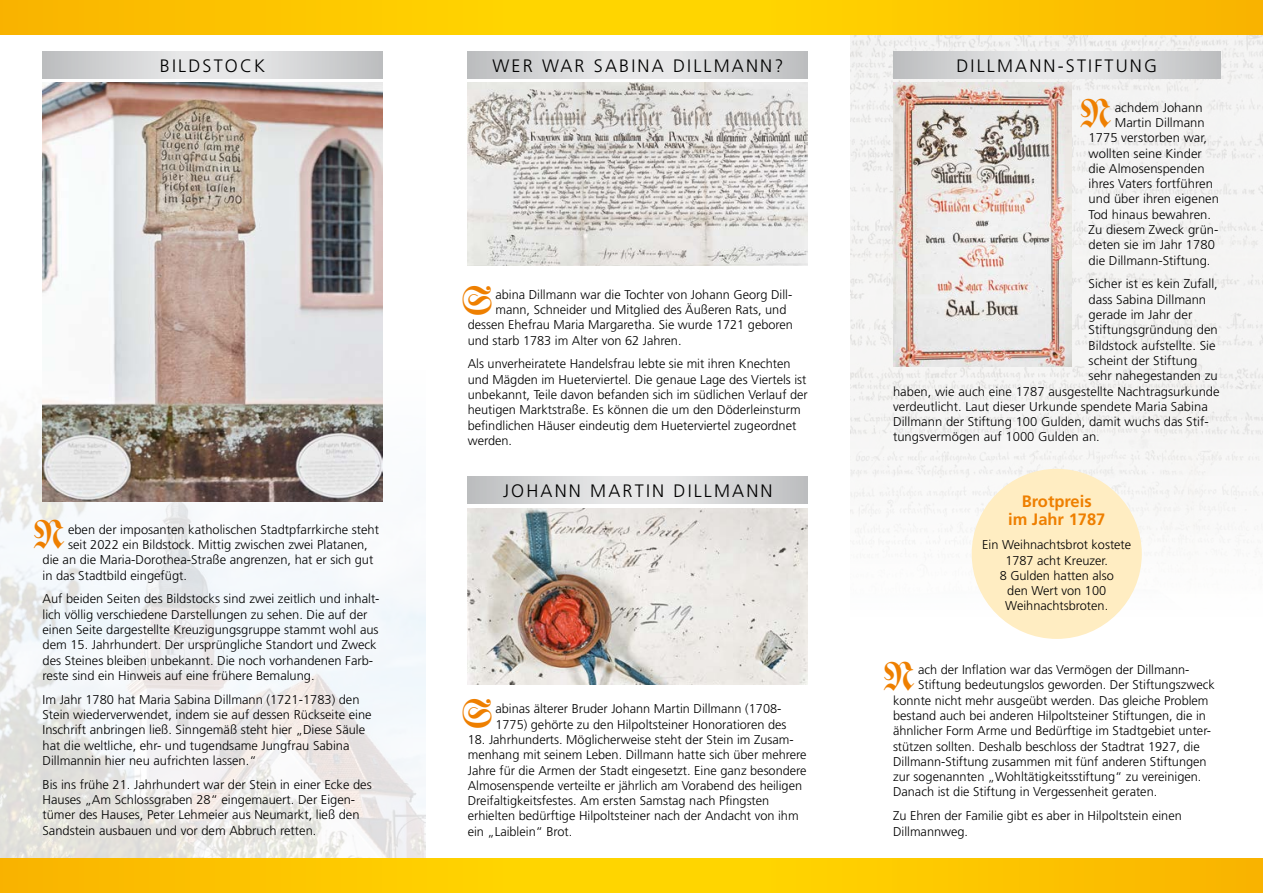
<style>
.page{position:relative;width:1263px;height:893px;background:#fff}
.page>*{position:absolute;margin:0;border:0;box-sizing:border-box;transform-origin:0 0}
.t1{font:36px "Walbaum Fraktur";color:#ee7f00}
.t2{font:300 18px "Frutiger LT Std";letter-spacing:.12em;color:#000}
.t3{font:700 16.5px/18.8px "Frutiger LT Std";color:#ee7f00;text-align:center}
.t4{font:300 12.75px/15.3px "Frutiger LT Std";color:#000}
</style>
<div class="page">
<img style="left:850px;top:34px;width:413px;height:587px">
<div style="left:972px;top:469px;width:170px;height:170px;background:#ffedc2;border-radius:50%"></div>
<img style="left:0;top:399px;width:425px;height:460px">
<svg style="left:0;top:859px;width:1263px;height:34px;background:#fcc700"></svg>
<svg style="left:0;top:0;width:1263px;height:34px;background:#fcc700"></svg>
<img style="left:43px;top:83px;width:340px;height:419px">
<svg style="left:43px;top:51px;width:340px;height:28px;background:#d5d6d7"></svg>
<img style="left:468px;top:83px;width:340px;height:183px">
<svg style="left:468px;top:51px;width:340px;height:28px;background:#d5d6d7"></svg>
<img style="left:468px;top:508px;width:340px;height:177px">
<svg style="left:468px;top:476px;width:340px;height:28px;background:#d5d6d7"></svg>
<img style="left:893px;top:83px;width:178px;height:284px">
<svg style="left:893px;top:51px;width:327px;height:28px;background:#d5d6d7"></svg>
<h2 class="t2" style="left:160px;top:56px;width:107px">BILDSTOCK</h2>
<h1 class="t1" style="left:34px;top:515px;width:30px">N</h1>
<p class="t4" style="left:68px;top:522px;width:313px">eben der imposanten katholischen Stadtpfarrkirche steht</p>
<p class="t4" style="left:68px;top:537px;width:301px">seit 2022 ein Bildstock. Mittig zwischen zwei Platanen,</p>
<p class="t4" style="left:43px;top:552px;width:332px">die an die Maria-Dorothea-Straße angrenzen, hat er sich gut</p>
<p class="t4" style="left:43px;top:568px;width:146px">in das Stadtbild eingefügt.</p>
<p class="t4" style="left:43px;top:591px;width:339px">Auf beiden Seiten des Bildstocks sind zwei zeitlich und inhalt&shy;lich völlig verschiedene Darstellungen zu sehen. Die auf der einen Seite dargestellte Kreuzigungsgruppe stammt wohl aus dem 15. Jahrhundert. Der ursprüngliche Standort und Zweck des Steines bleiben unbekannt. Die noch vorhandenen Farb&shy;reste sind ein Hinweis auf eine frühere Bemalung.</p>
<p class="t4" style="left:43px;top:692px;width:331px">Im Jahr 1780 hat Maria Sabina Dillmann (1721-1783) den Stein wiederverwendet, indem sie auf dessen Rückseite eine Inschrift anbringen ließ. Sinngemäß steht hier „Diese Säule hat die weltliche, ehr- und tugendsame Jungfrau Sabina Dillmannin hier neu aufrichten lassen.“</p>
<p class="t4" style="left:43px;top:777px;width:331px">Bis ins frühe 21. Jahrhundert war der Stein in einer Ecke des Hauses „Am Schlossgraben 28“ eingemauert. Der Eigen&shy;tümer des Hauses, Peter Lehmeier aus Neumarkt, ließ den Sandstein ausbauen und vor dem Abbruch retten.</p>
<h2 class="t2" style="left:492px;top:56px;width:292px">WER WAR SABINA DILLMANN?</h2>
<h1 class="t1" style="left:462px;top:281px;width:32px">S</h1>
<p class="t4" style="left:495px;top:287px;width:298px">abina Dillmann war die Tochter von Johann Georg Dill-</p>
<p class="t4" style="left:495px;top:302px;width:292px">mann, Schneider und Mitglied des Äußeren Rats, und</p>
<p class="t4" style="left:468px;top:317px;width:327px">dessen Ehefrau Maria Margaretha. Sie wurde 1721 geboren</p>
<p class="t4" style="left:468px;top:333px;width:215px">und starb 1783 im Alter von 62 Jahren.</p>
<p class="t4" style="left:468px;top:357px;width:342px">Als unverheiratete Handelsfrau lebte sie mit ihren Knechten und Mägden im Hueterviertel. Die genaue Lage des Viertels ist unbekannt, Teile davon befanden sich im südlichen Verlauf der heutigen Marktstraße. Es können die um den Döderleinsturm befindlichen Häuser eindeutig dem Hueterviertel zugeordnet werden.</p>
<h2 class="t2" style="left:503px;top:481px;width:271px">JOHANN MARTIN DILLMANN</h2>
<h1 class="t1" style="left:462px;top:694px;width:32px">S</h1>
<p class="t4" style="left:495px;top:701px;width:292px">abinas älterer Bruder Johann Martin Dillmann (1708-<br>1775) gehörte zu den Hilpoltsteiner Honoratioren des</p>
<p class="t4" style="left:468px;top:732px;width:340px">18. Jahrhunderts. Möglicherweise steht der Stein im Zusam&shy;menhang mit seinem Leben. Dillmann hatte sich über mehrere Jahre für die Armen der Stadt eingesetzt. Eine ganz besondere Almosenspende verteilte er jährlich am Vorabend des heiligen Dreifaltigkeitsfestes. Am ersten Samstag nach Pfingsten erhielten bedürftige Hilpoltsteiner nach der Andacht von ihm ein „Laiblein“ Brot.</p>
<h2 class="t2" style="left:956px;top:56px;width:202px">DILLMANN-STIFTUNG</h2>
<h1 class="t1" style="left:1081px;top:93px;width:30px">N</h1>
<p class="t4" style="left:1115px;top:100px;width:89px">achdem Johann</p>
<p class="t4" style="left:1115px;top:115px;width:91px">Martin Dillmann</p>
<p class="t4" style="left:1089px;top:130px;width:120px">1775 verstorben war,</p>
<p class="t4" style="left:1089px;top:146px;width:115px">wollten seine Kinder</p>
<p class="t4" style="left:1089px;top:161px;width:118px">die Almosenspenden</p>
<p class="t4" style="left:1089px;top:176px;width:126px">ihres Vaters fortführen</p>
<p class="t4" style="left:1089px;top:192px;width:132px">und über ihren eigenen</p>
<p class="t4" style="left:1089px;top:207px;width:124px">Tod hinaus bewahren.</p>
<p class="t4" style="left:1089px;top:222px;width:131px">Zu diesem Zweck grün-</p>
<p class="t4" style="left:1089px;top:237px;width:128px">deten sie im Jahr 1780</p>
<p class="t4" style="left:1089px;top:253px;width:123px">die Dillmann-Stiftung.</p>
<p class="t4" style="left:1089px;top:277px;width:131px">Sicher ist es kein Zufall,</p>
<p class="t4" style="left:1089px;top:292px;width:119px">dass Sabina Dillmann</p>
<p class="t4" style="left:1089px;top:307px;width:105px">gerade im Jahr der</p>
<p class="t4" style="left:1089px;top:322px;width:131px">Stiftungsgründung den</p>
<p class="t4" style="left:1089px;top:338px;width:129px">Bildstock aufstellte. Sie</p>
<p class="t4" style="left:1089px;top:353px;width:110px">scheint der Stiftung</p>
<p class="t4" style="left:1089px;top:368px;width:131px">sehr nahegestanden zu</p>
<p class="t4" style="left:893px;top:384px;width:328px">haben, wie auch eine 1787 ausgestellte Nachtragsurkunde</p>
<p class="t4" style="left:893px;top:399px;width:316px">verdeutlicht. Laut dieser Urkunde spendete Maria Sabina</p>
<p class="t4" style="left:893px;top:414px;width:317px">Dillmann der Stiftung 100 Gulden, damit wuchs das Stif-</p>
<p class="t4" style="left:893px;top:430px;width:208px">tungsvermögen auf 1000 Gulden an.</p>
<p class="t3" style="left:1008px;top:492px;width:99px">Brotpreis<br>im Jahr 1787</p>
<p class="t4" style="left:982px;top:537px;width:151px;text-align:center">Ein Weihnachtsbrot kostete<br>1787 acht Kreuzer.<br>8 Gulden hatten also<br>den Wert von 100<br>Weihnachtsbroten.</p>
<h1 class="t1" style="left:884px;top:656px;width:30px">N</h1>
<p class="t4" style="left:918px;top:662px;width:273px">ach der Inflation war das Vermögen der Dillmann-</p>
<p class="t4" style="left:918px;top:677px;width:298px">Stiftung bedeutungslos geworden. Der Stiftungszweck</p>
<p class="t4" style="left:893px;top:693px;width:317px">konnte nicht mehr ausgeübt werden. Das gleiche Problem</p>
<p class="t4" style="left:893px;top:708px;width:314px">bestand auch bei anderen Hilpoltsteiner Stiftungen, die in</p>
<p class="t4" style="left:893px;top:723px;width:320px">ähnlicher Form Arme und Bedürftige im Stadtgebiet unter-</p>
<p class="t4" style="left:893px;top:739px;width:308px">stützen sollten. Deshalb beschloss der Stadtrat 1927, die</p>
<p class="t4" style="left:893px;top:754px;width:315px">Dillmann-Stiftung zusammen mit fünf anderen Stiftungen</p>
<p class="t4" style="left:893px;top:769px;width:310px">zur sogenannten „Wohltätigkeitsstiftung“ zu vereinigen.</p>
<p class="t4" style="left:893px;top:784px;width:266px">Danach ist die Stiftung in Vergessenheit geraten.</p>
<p class="t4" style="left:893px;top:808px;width:290px">Zu Ehren der Familie gibt es aber in Hilpoltstein einen<br>Dillmannweg.</p>
</div>
